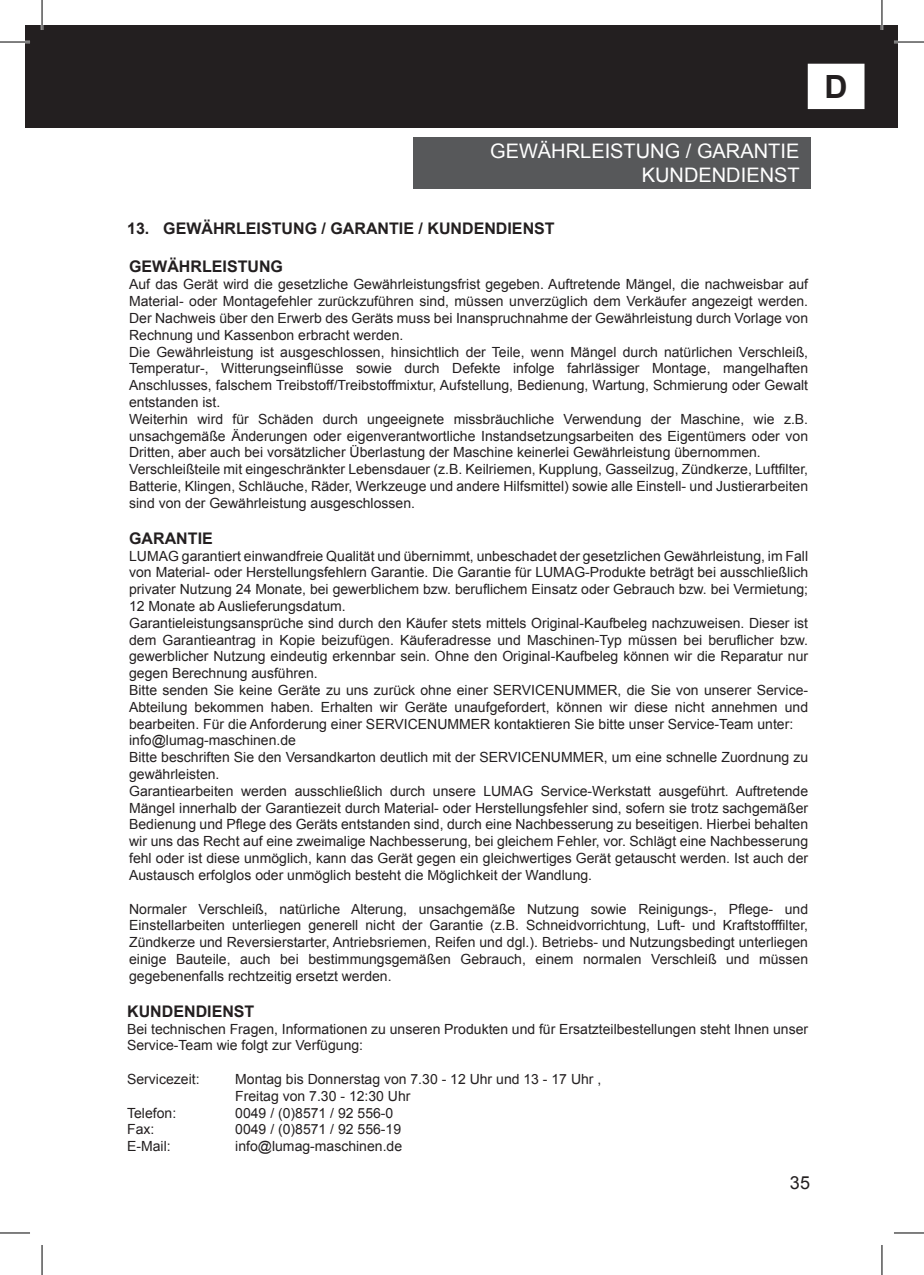
<style>
.page{position:relative;width:924px;height:1275px;background:#fff}
.page>*{position:absolute;margin:0;border:0;box-sizing:border-box;transform-origin:0 0}
.t1{font:700 32px "Arial";color:#231f20}
.t2{font:20px/24px "Arial";color:#fff;text-align:right}
.t3{font:18px "Arial";color:#231f20}
.t4{font:700 16px "Arial";color:#231f20}
.t5{font:14px/16.8px "Arial";color:#231f20}
</style>
<div class="page">
<div style="left:25px;top:25px;width:872px;height:103px;background:#231f20"></div>
<div style="left:808px;top:65px;width:55px;height:43px;background:#fff"></div>
<div style="left:807px;top:64px;width:57px;height:45px;border:2px solid #fff"></div>
<div style="left:413px;top:137px;width:397px;height:51px;background:#57585a"></div>
<hr style="left:0;top:41px;width:30px;height:2px;background:#fff">
<hr style="left:893px;top:41px;width:30px;height:2px;background:#fff">
<hr style="left:41px;top:0;width:2px;height:30px;background:#fff">
<hr style="left:880px;top:0;width:2px;height:30px;background:#fff">
<hr style="left:0;top:42px;width:30px;height:1px;background:#000">
<hr style="left:893px;top:42px;width:30px;height:1px;background:#000">
<hr style="left:0;top:1232px;width:30px;height:1px;background:#000">
<hr style="left:893px;top:1232px;width:30px;height:1px;background:#000">
<hr style="left:42px;top:0;width:1px;height:30px;background:#000">
<hr style="left:42px;top:1245px;width:1px;height:30px;background:#000">
<hr style="left:881px;top:0;width:1px;height:30px;background:#000">
<hr style="left:881px;top:1245px;width:1px;height:30px;background:#000">
<h2 class="t2" style="left:490px;top:139px;width:311px">GEWÄHRLEISTUNG / GARANTIE<br>KUNDENDIENST</h2>
<p class="t4" style="left:127px;top:218px;width:429px">13. GEWÄHRLEISTUNG / GARANTIE / KUNDENDIENST</p>
<p class="t4" style="left:129px;top:256px;width:155px">GEWÄHRLEISTUNG</p>
<p class="t5" style="left:129px;top:276px;width:680px">Auf das Gerät wird die gesetzliche Gewährleistungsfrist gegeben. Auftretende Mängel, die nachweisbar auf Material- oder Montagefehler zurückzuführen sind, müssen unverzüglich dem Verkäufer angezeigt werden.<br>Der Nachweis über den Erwerb des Geräts muss bei Inanspruchnahme der Gewährleistung durch Vorlage von Rechnung und Kassenbon erbracht werden.<br>Die Gewährleistung ist ausgeschlossen, hinsichtlich der Teile, wenn Mängel durch natürlichen Verschleiß, Temperatur-, Witterungseinflüsse sowie durch Defekte infolge fahrlässiger Montage, mangelhaften Anschlusses, falschem Treibstoff/Treibstoffmixtur, Aufstellung, Bedienung, Wartung, Schmierung oder Gewalt entstanden ist.<br>Weiterhin wird für Schäden durch ungeeignete missbräuchliche Verwendung der Maschine, wie z.B. unsachgemäße Änderungen oder eigenverantwortliche Instandsetzungsarbeiten des Eigentümers oder von Dritten, aber auch bei vorsätzlicher Überlastung der Maschine keinerlei Gewährleistung übernommen.<br>Verschleißteile mit eingeschränkter Lebensdauer (z.B. Keilriemen, Kupplung, Gasseilzug, Zündkerze, Luftfilter, Batterie, Klingen, Schläuche, Räder, Werkzeuge und andere Hilfsmittel) sowie alle Einstell- und Justierarbeiten sind von der Gewährleistung ausgeschlossen.</p>
<p class="t4" style="left:129px;top:527px;width:85px">GARANTIE</p>
<p class="t5" style="left:129px;top:547px;width:680px">LUMAG garantiert einwandfreie Qualität und übernimmt, unbeschadet der gesetzlichen Gewährleistung, im Fall von Material- oder Herstellungsfehlern Garantie. Die Garantie für LUMAG-Produkte beträgt bei ausschließlich privater Nutzung 24 Monate, bei gewerblichem bzw. beruflichem Einsatz oder Gebrauch bzw. bei Vermietung; 12 Monate ab Auslieferungsdatum.<br>Garantieleistungsansprüche sind durch den Käufer stets mittels Original-Kaufbeleg nachzuweisen. Dieser ist dem Garantieantrag in Kopie beizufügen. Käuferadresse und Maschinen-Typ müssen bei beruflicher bzw. gewerblicher Nutzung eindeutig erkennbar sein. Ohne den Original-Kaufbeleg können wir die Reparatur nur gegen Berechnung ausführen.<br>Bitte senden Sie keine Geräte zu uns zurück ohne einer SERVICENUMMER, die Sie von unserer Service-Abteilung bekommen haben. Erhalten wir Geräte unaufgefordert, können wir diese nicht annehmen und bearbeiten. Für die Anforderung einer SERVICENUMMER kontaktieren Sie bitte unser Service-Team unter: info@lumag-maschinen.de<br>Bitte beschriften Sie den Versandkarton deutlich mit der SERVICENUMMER, um eine schnelle Zuordnung zu gewährleisten.<br>Garantiearbeiten werden ausschließlich durch unsere LUMAG Service-Werkstatt ausgeführt. Auftretende Mängel innerhalb der Garantiezeit durch Material- oder Herstellungsfehler sind, sofern sie trotz sachgemäßer Bedienung und Pflege des Geräts entstanden sind, durch eine Nachbesserung zu beseitigen. Hierbei behalten wir uns das Recht auf eine zweimalige Nachbesserung, bei gleichem Fehler, vor. Schlägt eine Nachbesserung fehl oder ist diese unmöglich, kann das Gerät gegen ein gleichwertiges Gerät getauscht werden. Ist auch der Austausch erfolglos oder unmöglich besteht die Möglichkeit der Wandlung.</p>
<p class="t5" style="left:129px;top:900px;width:680px;text-align:justify">Normaler Verschleiß, natürliche Alterung, unsachgemäße Nutzung sowie Reinigungs-, Pflege- und Einstellarbeiten unterliegen generell nicht der Garantie (z.B. Schneidvorrichtung, Luft- und Kraftstofffilter, Zündkerze und Reversierstarter, Antriebsriemen, Reifen und dgl.). Betriebs- und Nutzungsbedingt unterliegen einige Bauteile, auch bei bestimmungsgemäßen Gebrauch, einem normalen Verschleiß und müssen gegebenenfalls rechtzeitig ersetzt werden.</p>
<p class="t4" style="left:127px;top:1000px;width:129px">KUNDENDIENST</p>
<p class="t5" style="left:127px;top:1020px;width:682px">Bei technischen Fragen, Informationen zu unseren Produkten und für Ersatzteilbestellungen steht Ihnen unser<br>Service-Team wie folgt zur Verfügung:</p>
<p class="t5" style="left:127px;top:1070px;width:74px">Servicezeit:</p>
<p class="t5" style="left:235px;top:1070px;width:367px">Montag bis Donnerstag von 7.30 - 12 Uhr und 13 - 17 Uhr ,<br>Freitag von 7.30 - 12:30 Uhr</p>
<p class="t5" style="left:127px;top:1104px;width:51px">Telefon:</p>
<p class="t5" style="left:235px;top:1104px;width:159px">0049 / (0)8571 / 92 556-0</p>
<p class="t5" style="left:127px;top:1121px;width:29px">Fax:</p>
<p class="t5" style="left:235px;top:1121px;width:167px">0049 / (0)8571 / 92 556-19</p>
<p class="t5" style="left:127px;top:1138px;width:45px">E-Mail:</p>
<p class="t5" style="left:235px;top:1138px;width:168px">info@lumag-maschinen.de</p>
<p class="t3" style="left:789px;top:1171px;width:22px">35</p>
<h1 class="t1" style="left:824px;top:65px;width:25px">D</h1>
</div>
